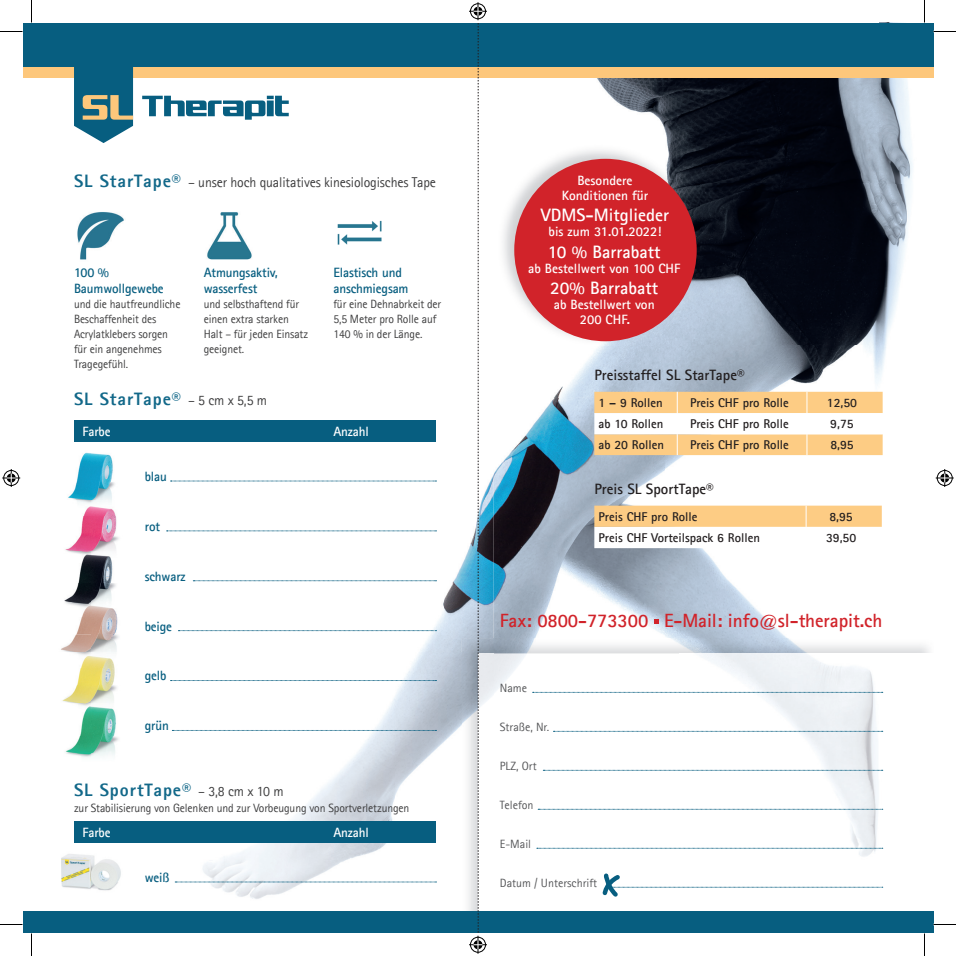
<style>
.page{position:relative;width:956px;height:956px;background:#fff}
.page>*{position:absolute;margin:0;border:0;box-sizing:border-box;transform-origin:0 0}
.t1{font:700 19.2px "Agfa Rotis Sans Serif";letter-spacing:-.005em;color:#d1232a}
.t2{font:800 18px "Agfa Rotis Sans Serif";letter-spacing:.05em;color:#126889}
.t3{font:700 18px "Agfa Rotis Sans Serif";color:#fff}
.t4{font:700 15px "Agfa Rotis Sans Serif";color:#231f20}
.t5{font:14.25px "Agfa Rotis Sans Serif";letter-spacing:-.01em;color:#3e3e3f}
.t6{font:700 13.5px/15px "Agfa Rotis Sans Serif";color:#fff;text-align:center}
.t7{font:700 13.5px/16.5px "Agfa Rotis Sans Serif";letter-spacing:-.01em;color:#075e80}
.t8{font:700 12.75px "Agfa Rotis Sans Serif";color:#231f20}
.t9{font:12px/15px "Agfa Rotis Sans Serif";letter-spacing:-.01em;color:#3e3e3f}
.t10{font:12px "Agfa Rotis Sans Serif";color:#57585a}
.s1{font-weight:800;font-size:18px;color:#126889}
.s2{font-weight:400;font-size:14.25px;color:#3e3e3f}
</style>
<div class="page">
<img style="left:239px;top:911px;width:223px;height:1px">
<img style="left:266px;top:78px;width:647px;height:105px">
<img style="left:493px;top:398px;width:389px;height:241px">
<img style="left:553px;top:344px;width:334px;height:54px">
<img style="left:699px;top:183px;width:212px;height:161px">
<img style="left:199px;top:653px;width:263px;height:246px">
<img style="left:199px;top:476px;width:294px;height:177px">
<img style="left:493px;top:639px;width:437px;height:14px">
<img style="left:462px;top:639px;width:31px;height:269px">
<img style="left:487px;top:653px;width:446px;height:259px">
<img style="left:487px;top:653px;width:6px;height:255px">
<div style="left:23px;top:23px;width:910px;height:45px;background:#075e80"></div>
<div style="left:23px;top:67px;width:910px;height:11px;background:#fdc77b"></div>
<svg style="left:74px;top:67px;width:59px;height:76px;background:#467f8d"></svg>
<svg style="left:142px;top:96px;width:147px;height:24px"></svg>
<img style="left:77px;top:212px;width:47px;height:48px">
<img style="left:207px;top:212px;width:45px;height:48px">
<img style="left:337px;top:220px;width:45px;height:25px">
<div style="left:74px;top:821px;width:361px;height:22px;background:#075e80"></div>
<img style="left:61px;top:854px;width:60px;height:37px">
<svg style="left:175px;top:882px;width:261px;height:1px"></svg>
<div style="left:74px;top:420px;width:361px;height:22px;background:#075e80"></div>
<img style="left:61px;top:616px;width:30px;height:141px">
<img style="left:91px;top:566px;width:28px;height:87px">
<img style="left:76px;top:452px;width:38px;height:31px">
<img style="left:64px;top:483px;width:27px;height:133px">
<img style="left:91px;top:483px;width:24px;height:18px">
<img style="left:91px;top:667px;width:26px;height:37px">
<img style="left:61px;top:653px;width:54px;height:14px">
<img style="left:91px;top:718px;width:28px;height:39px">
<img style="left:61px;top:704px;width:55px;height:14px">
<img style="left:91px;top:515px;width:28px;height:37px">
<img style="left:64px;top:501px;width:52px;height:14px">
<img style="left:64px;top:552px;width:49px;height:14px">
<svg style="left:171px;top:481px;width:265px;height:1px"></svg>
<svg style="left:167px;top:531px;width:269px;height:1px"></svg>
<svg style="left:193px;top:580px;width:243px;height:1px"></svg>
<svg style="left:178px;top:630px;width:258px;height:1px"></svg>
<svg style="left:171px;top:680px;width:265px;height:1px"></svg>
<svg style="left:172px;top:730px;width:264px;height:1px"></svg>
<div style="left:23px;top:912px;width:910px;height:21px;background:#075e80"></div>
<svg style="left:594px;top:392px;width:289px;height:63px"></svg>
<svg style="left:594px;top:506px;width:288px;height:42px"></svg>
<svg style="left:533px;top:692px;width:350px;height:1px"></svg>
<svg style="left:553px;top:731px;width:330px;height:1px"></svg>
<svg style="left:543px;top:770px;width:340px;height:1px"></svg>
<svg style="left:538px;top:809px;width:345px;height:1px"></svg>
<svg style="left:537px;top:848px;width:346px;height:1px"></svg>
<svg style="left:600px;top:871px;width:283px;height:30px"></svg>
<svg style="left:654px;top:619px;width:4px;height:5px"></svg>
<img style="left:498px;top:144px;width:201px;height:201px">
<div style="left:514px;top:159px;width:183px;height:182px;background:#d1232a;border-radius:50%"></div>
<svg style="left:0;top:31px;width:22px;height:1px"></svg>
<svg style="left:933px;top:31px;width:23px;height:1px"></svg>
<svg style="left:0;top:924px;width:22px;height:1px"></svg>
<svg style="left:933px;top:924px;width:23px;height:1px"></svg>
<svg style="left:31px;top:0;width:1px;height:23px"></svg>
<svg style="left:31px;top:933px;width:1px;height:23px"></svg>
<svg style="left:924px;top:0;width:1px;height:23px"></svg>
<svg style="left:924px;top:933px;width:1px;height:23px"></svg>
<svg style="left:469px;top:2px;width:18px;height:952px"></svg>
<svg style="left:2px;top:469px;width:18px;height:18px"></svg>
<svg style="left:936px;top:469px;width:18px;height:18px"></svg>
<p class="t5" style="left:74px;top:174px;width:363px"><span class="s1">SL StarTape®</span> – unser hoch qualitatives kinesiologisches Tape</p>
<p class="t7" style="left:74px;top:264px;width:91px">100 %<br>Baumwollgewebe</p>
<p class="t9" style="left:74px;top:297px;width:108px">und die hautfreundliche<br>Beschaffenheit des<br>Acrylat klebers sorgen für ein angenehmes<br>Tragegefühl.</p>
<p class="t7" style="left:204px;top:264px;width:76px">Atmungsaktiv, wasserfest</p>
<p class="t9" style="left:204px;top:297px;width:106px">und selbsthaftend für einen extra starken<br>Halt – für jeden Einsatz geeignet.</p>
<h2 class="t2" style="left:74px;top:388px;width:195px">SL StarTape® <span class="s2">– 5 cm x 5,5 m</span></h2>
<p class="t7" style="left:333px;top:264px;width:77px">Elastisch und anschmiegsam</p>
<p class="t9" style="left:333px;top:297px;width:109px">für eine Dehnabrkeit der<br>5,5 Meter pro Rolle auf<br>140 % in der Länge.</p>
<p class="t6" style="left:83px;top:424px;width:30px">Farbe</p>
<p class="t6" style="left:333px;top:424px;width:37px">Anzahl</p>
<p class="t7" style="left:145px;top:468px;width:24px">blau</p>
<p class="t7" style="left:145px;top:518px;width:17px">rot</p>
<p class="t7" style="left:145px;top:568px;width:42px">schwarz</p>
<p class="t7" style="left:145px;top:617px;width:29px">beige</p>
<p class="t7" style="left:145px;top:667px;width:23px">gelb</p>
<p class="t7" style="left:145px;top:717px;width:26px">grün</p>
<h2 class="t2" style="left:74px;top:778px;width:211px">SL SportTape® <span class="s2">– 3,8 cm x 10 m</span></h2>
<p class="t9" style="left:74px;top:800px;width:337px">zur Stabilisierung von Gelenken und zur Vorbeugung von Sportver letzungen</p>
<p class="t6" style="left:83px;top:825px;width:30px">Farbe</p>
<p class="t7" style="left:145px;top:869px;width:26px">weiß</p>
<p class="t6" style="left:333px;top:825px;width:37px">Anzahl</p>
<p class="t6" style="left:562px;top:172px;width:88px">Besondere<br>Konditionen für</p>
<h2 class="t3" style="left:541px;top:204px;width:130px">VDMS-Mitglieder</h2>
<p class="t6" style="left:549px;top:224px;width:114px">bis zum 31.01.2022!</p>
<h2 class="t3" style="left:548px;top:240px;width:114px">10 % Barrabatt</h2>
<p class="t6" style="left:528px;top:260px;width:154px">ab Bestellwert von 100 CHF</p>
<h2 class="t3" style="left:550px;top:277px;width:109px">20% Barrabatt</h2>
<p class="t6" style="left:554px;top:297px;width:102px">ab Bestellwert von<br>200 CHF.</p>
<p class="t4" style="left:594px;top:365px;width:152px">Preisstaffel SL StarTape®</p>
<p class="t8" style="left:599px;top:394px;width:66px">1 – 9 Rollen</p>
<p class="t8" style="left:690px;top:394px;width:100px">Preis CHF pro Rolle</p>
<p class="t8" style="left:827px;top:394px;width:32px">12,50</p>
<p class="t8" style="left:599px;top:416px;width:66px">ab 10 Rollen</p>
<p class="t8" style="left:690px;top:416px;width:100px">Preis CHF pro Rolle</p>
<p class="t8" style="left:830px;top:416px;width:25px">9,75</p>
<p class="t8" style="left:599px;top:437px;width:67px">ab 20 Rollen</p>
<p class="t8" style="left:690px;top:437px;width:100px">Preis CHF pro Rolle</p>
<p class="t8" style="left:830px;top:437px;width:25px">8,95</p>
<p class="t4" style="left:594px;top:479px;width:121px">Preis SL SportTape®</p>
<p class="t8" style="left:599px;top:508px;width:100px">Preis CHF pro Rolle</p>
<p class="t8" style="left:829px;top:508px;width:25px">8,95</p>
<p class="t8" style="left:599px;top:529px;width:163px">Preis CHF Vorteilspack 6 Rollen</p>
<p class="t8" style="left:826px;top:529px;width:32px">39,50</p>
<h1 class="t1" style="left:500px;top:608px;width:384px">Fax: 0800-773300 E-Mail: info@sl-therapit.ch</h1>
<p class="t10" style="left:500px;top:681px;width:29px">Name</p>
<p class="t10" style="left:500px;top:720px;width:51px">Straße, Nr.</p>
<p class="t10" style="left:500px;top:759px;width:38px">PLZ, Ort</p>
<p class="t10" style="left:500px;top:798px;width:35px">Telefon</p>
<p class="t10" style="left:500px;top:837px;width:33px">E-Mail</p>
<p class="t10" style="left:500px;top:876px;width:99px">Datum / Unterschrift</p>
</div>
